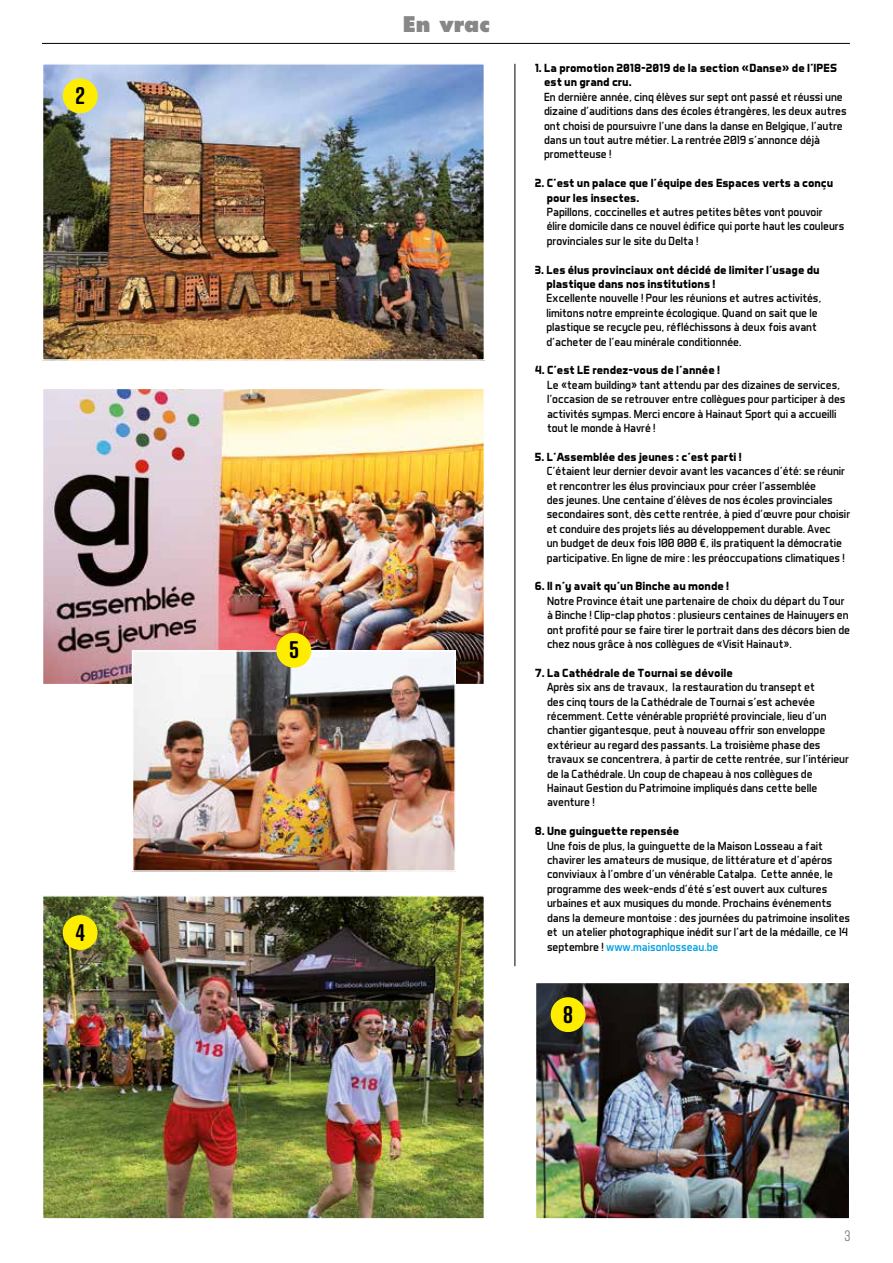
<style>
.page{position:relative;width:893px;height:1263px;background:#fff}
.page>*{position:absolute;margin:0;border:0;box-sizing:border-box;transform-origin:0 0}
.t1{font:700 24px "Rift Soft";color:#000}
.t2{font:800 21px "Futura";color:#878787}
.t3{font:15px "Rift";color:#706f6f}
.t4{font:12px/14.4px "Aero Matics";color:#040200}
.t5{font:700 12px/14.4px "Aero Matics";color:#040200}
.s1{color:#009fe3}
</style>
<div class="page">
<hr style="left:42px;top:43px;width:808px;height:1px;background:#000">
<img style="left:538px;top:985px;width:309px;height:231px">
<div style="left:535px;top:982px;width:315px;height:237px;border:2px solid #fff"></div>
<img style="left:45px;top:898px;width:437px;height:318px">
<div style="left:42px;top:895px;width:443px;height:324px;border:2px solid #fff"></div>
<img style="left:45px;top:66px;width:437px;height:292px">
<div style="left:42px;top:63px;width:443px;height:298px;border:2px solid #fff"></div>
<img style="left:45px;top:391px;width:437px;height:291px">
<div style="left:42px;top:388px;width:443px;height:297px;border:2px solid #fff"></div>
<img style="left:135px;top:653px;width:318px;height:216px">
<div style="left:132px;top:650px;width:324px;height:222px;border:2px solid #fff"></div>
<hr style="left:514px;top:64px;width:1px;height:902px;background:#000">
<div style="left:63px;top:78px;width:35px;height:35px;background:#ffed00;border-radius:50%"></div>
<div style="left:276px;top:633px;width:35px;height:35px;background:#ffed00;border-radius:50%"></div>
<div style="left:63px;top:915px;width:35px;height:35px;background:#ffed00;border-radius:50%"></div>
<div style="left:551px;top:997px;width:34px;height:35px;background:#ffed00;border-radius:50%"></div>
<h1 class="t1" style="left:76px;top:78px;width:11px">2</h1>
<h1 class="t1" style="left:76px;top:915px;width:11px">4</h1>
<h1 class="t1" style="left:289px;top:633px;width:11px">5</h1>
<h2 class="t2" style="left:403px;top:11px;width:89px">En vrac</h2>
<p class="t5" style="left:544px;top:60px;width:294px;text-indent:-9px">1. La promotion 2018-2019 de la section «Danse» de l’IPES est un grand cru.</p>
<p class="t4" style="left:544px;top:89px;width:304px">En dernière année, cinq élèves sur sept ont passé et réussi une dizaine d’auditions dans des écoles étrangères, les deux autres ont choisi de poursuivre l’une dans la danse en Belgique, l’autre dans un tout autre métier. La rentrée 2019 s’annonce déjà prometteuse !</p>
<p class="t5" style="left:547px;top:176px;width:288px;text-indent:-12px">2. C’est un palace que l’équipe des Espaces verts a conçu pour les insectes.</p>
<p class="t4" style="left:547px;top:204px;width:299px">Papillons, coccinelles et autres petites bêtes vont pouvoir élire domicile dans ce nouvel édifice qui porte haut les couleurs provinciales sur le site du Delta !</p>
<p class="t5" style="left:546px;top:262px;width:275px;text-indent:-12px">3. Les élus provinciaux ont décidé de limiter l’usage du plastique dans nos institutions !</p>
<p class="t4" style="left:546px;top:291px;width:276px">Excellente nouvelle ! Pour les réunions et autres activités, limitons notre empreinte écologique. Quand on sait que le plastique se recycle peu, réfléchissons à deux fois avant d’acheter de l’eau minérale conditionnée.</p>
<p class="t5" style="left:535px;top:363px;width:187px">4. C’est LE rendez-vous de l’année !</p>
<p class="t4" style="left:547px;top:377px;width:300px">Le «team building» tant attendu par des dizaines de services, l’occasion de se retrouver entre collègues pour participer à des activités sympas. Merci encore à Hainaut Sport qui a accueilli tout le monde à Havré !</p>
<p class="t5" style="left:535px;top:449px;width:209px">5. L’Assemblée des jeunes : c’est parti !</p>
<p class="t4" style="left:547px;top:464px;width:305px">C’étaient leur dernier devoir avant les vacances d’été: se réunir et rencontrer les élus provinciaux pour créer l’assemblée<br>des jeunes. Une centaine d’élèves de nos écoles provinciales secondaires sont, dès cette rentrée, à pied d’œuvre pour choisir et conduire des projets liés au développement durable. Avec<br>un budget de deux fois 100 000 €, ils pratiquent la démocratie participative. En ligne de mire : les préoccupations climatiques !</p>
<p class="t5" style="left:535px;top:579px;width:196px">6. Il n’y avait qu’un Binche au monde !</p>
<p class="t4" style="left:547px;top:593px;width:305px">Notre Province était une partenaire de choix du départ du Tour à Binche ! Clip-clap photos : plusieurs centaines de Hainuyers en ont profité pour se faire tirer le portrait dans des décors bien de chez nous grâce à nos collègues de «Visit Hainaut».</p>
<p class="t5" style="left:535px;top:665px;width:200px">7. La Cathédrale de Tournai se dévoile</p>
<p class="t4" style="left:547px;top:680px;width:303px">Après six ans de travaux, la restauration du transept et<br>des cinq tours de la Cathédrale de Tournai s’est achevée récemment. Cette vénérable propriété provinciale, lieu d’un chantier gigantesque, peut à nouveau offrir son enveloppe extérieur au regard des passants. La troisième phase des travaux se concentrera, à partir de cette rentrée, sur l’intérieur de la Cathédrale. Un coup de chapeau à nos collègues de Hainaut Gestion du Patrimoine impliqués dans cette belle aventure !</p>
<p class="t5" style="left:535px;top:824px;width:146px">8. Une guinguette repensée</p>
<p class="t4" style="left:547px;top:838px;width:305px">Une fois de plus, la guinguette de la Maison Losseau a fait chavirer les amateurs de musique, de littérature et d’apéros conviviaux à l’ombre d’un vénérable Catalpa. Cette année, le programme des week-ends d’été s’est ouvert aux cultures urbaines et aux musiques du monde. Prochains événements dans la demeure montoise : des journées du patrimoine insolites et un atelier photographique inédit sur l’art de la médaille, ce 14 septembre ! <span class="s1">www.maisonlosseau.be</span></p>
<h1 class="t1" style="left:563px;top:997px;width:11px">8</h1>
<p class="t3" style="left:844px;top:1225px;width:8px">3</p>
</div>
